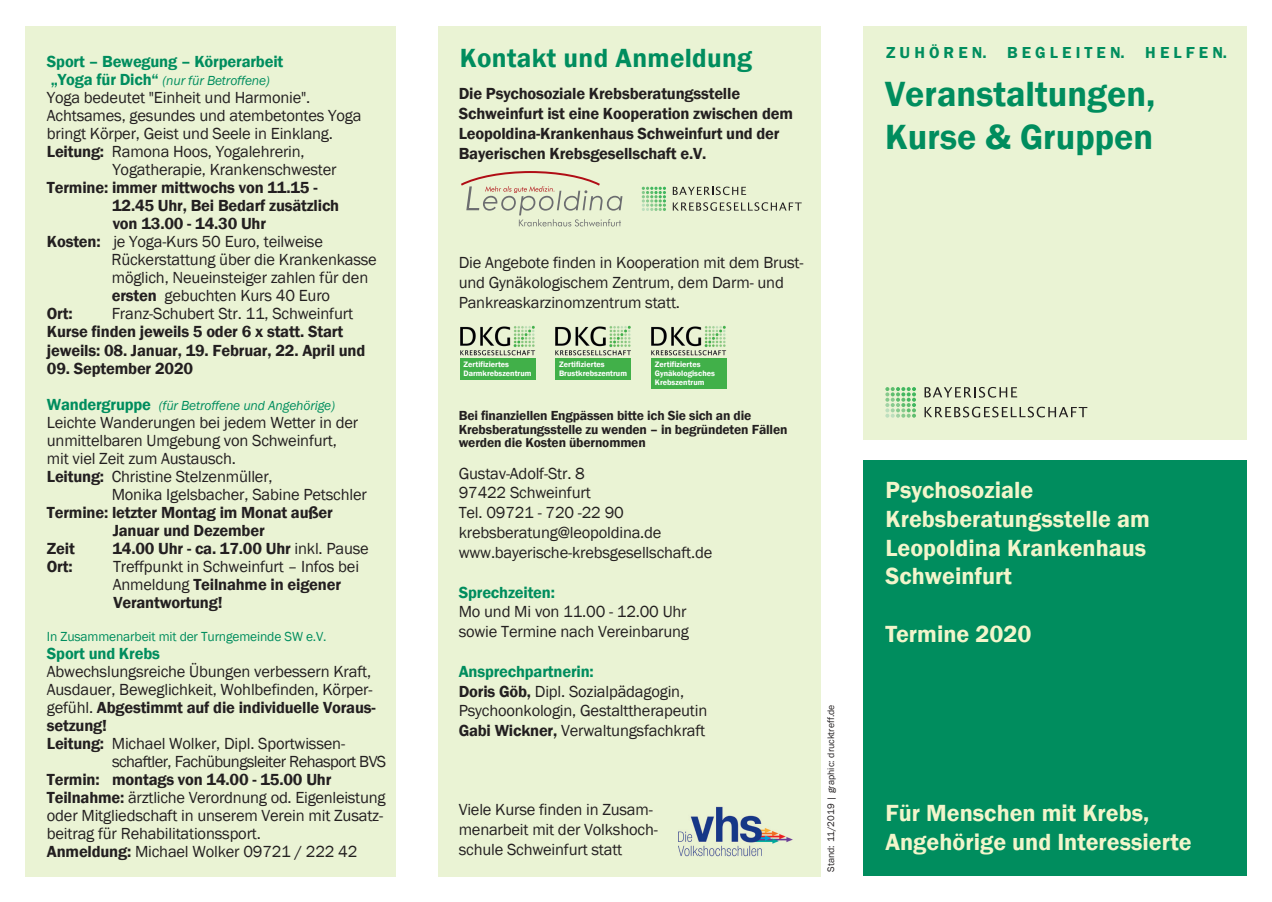
<style>
.page{position:relative;width:1272px;height:902px;background:#fff}
.page>*{position:absolute;margin:0;border:0;box-sizing:border-box;transform-origin:0 0}
.t1{font:600 36px/43.2px "Franklin Gothic";color:#008d5e}
.t2{font:600 27px "Franklin Gothic";letter-spacing:.01em;color:#008d5e}
.t3{font:600 24px/28.8px "Franklin Gothic";color:#f2f5cb}
.t4{font:16.5px/18px "Franklin Gothic";letter-spacing:-.01em;color:#231f20}
.t5{font:600 16.5px/19.8px "Franklin Gothic";letter-spacing:-.01em;color:#231f20}
.t6{font:600 16.5px "Franklin Gothic";letter-spacing:-.01em;color:#008d5e}
.t7{font:16.5px "Franklin Gothic";letter-spacing:-.035em;color:#231f20}
.t8{font:600 16.35px "Franklin Gothic";color:#008d5e}
.t9{font:600 13.5px/13.5px "Franklin Gothic";letter-spacing:-.01em;color:#231f20}
.t10{font:italic 13.5px "Franklin Gothic";letter-spacing:-.01em;color:#008d5e}
.t11{font:13.5px "Franklin Gothic";letter-spacing:-.01em;color:#008d5e}
.t12{font:9.75px "Franklin Gothic";color:#231f20}
.t13{font:600 8.1px/9px "Franklin Gothic";color:#fff}
.s1{font-weight:600;font-style:normal;font-size:16.5px}
.s2{font-weight:600}
.s3{font-weight:400}
.s4{font-weight:600;color:#008d5e}
</style>
<div class="page">
<div style="left:863px;top:26px;width:383px;height:413px;background:#eaf3d4"></div>
<div style="left:863px;top:460px;width:383px;height:416px;background:#008d5e"></div>
<div style="left:25px;top:26px;width:370px;height:850px;background:#eaf3d4"></div>
<div style="left:438px;top:26px;width:383px;height:850px;background:#eaf3d4"></div>
<svg style="left:924px;top:387px;width:93px;height:10px"></svg>
<svg style="left:924px;top:406px;width:163px;height:11px"></svg>
<svg style="left:885px;top:387px;width:31px;height:30px"></svg>
<svg style="left:672px;top:186px;width:74px;height:9px"></svg>
<svg style="left:672px;top:202px;width:129px;height:9px"></svg>
<svg style="left:641px;top:187px;width:25px;height:24px"></svg>
<img style="left:678px;top:806px;width:115px;height:50px">
<div style="left:460px;top:358px;width:75px;height:21px;background:#41b049"></div>
<img style="left:460px;top:325px;width:75px;height:31px">
<div style="left:556px;top:358px;width:75px;height:21px;background:#41b049"></div>
<img style="left:555px;top:325px;width:76px;height:31px">
<div style="left:651px;top:358px;width:75px;height:30px;background:#41b049"></div>
<img style="left:651px;top:325px;width:75px;height:31px">
<svg style="left:461px;top:171px;width:161px;height:55px"></svg>
<p class="t6" style="left:47px;top:52px;width:238px">Sport – Bewegung – Körperarbeit</p>
<p class="t10" style="left:51px;top:72px;width:220px"><span class="s1">„Yoga für Dich“</span> (nur für Betroffene)</p>
<p class="t4" style="left:47px;top:89px;width:265px">Yoga bedeutet "Einheit und Harmonie".</p>
<p class="t4" style="left:47px;top:107px;width:316px">Achtsames, gesundes und atembetontes Yoga</p>
<p class="t4" style="left:47px;top:125px;width:287px">bringt Körper, Geist und Seele in Einklang.</p>
<p class="t4" style="left:47px;top:143px;width:259px"><span class="s2">Leitung:</span> Ramona Hoos, Yogalehrerin,</p>
<p class="t4" style="left:112px;top:161px;width:226px">Yogatherapie, Krankenschwester</p>
<p class="t5" style="left:47px;top:178px;width:272px">Termine: immer mittwochs von 11.15 -</p>
<p class="t5" style="left:112px;top:196px;width:229px">12.45 Uhr, Bei Bedarf zusätzlich</p>
<p class="t5" style="left:113px;top:214px;width:155px">von 13.00 - 14.30 Uhr</p>
<p class="t4" style="left:47px;top:233px;width:277px"><span class="s2">Kosten:</span> je Yoga-Kurs 50 Euro, teilweise</p>
<p class="t4" style="left:111px;top:251px;width:267px">Rückerstattung über die Krankenkasse</p>
<p class="t4" style="left:112px;top:269px;width:258px">möglich, Neueinsteiger zahlen für den</p>
<p class="t4" style="left:112px;top:287px;width:220px"><span class="s2">ersten</span> gebuchten Kurs 40 Euro</p>
<p class="t5" style="left:47px;top:304px;width:27px">Ort:</p>
<p class="t4" style="left:112px;top:305px;width:243px">Franz-Schubert Str. 11, Schweinfurt</p>
<p class="t5" style="left:47px;top:323px;width:320px;line-height:18px">Kurse finden jeweils 5 oder 6 x statt. Start jeweils: 08. Januar, 19. Februar, 22. April und</p>
<p class="t5" style="left:47px;top:358px;width:148px">09. September 2020</p>
<p class="t10" style="left:47px;top:396px;width:290px"><span class="s1">Wandergruppe</span> (für Betroffene und Angehörige)</p>
<p class="t4" style="left:47px;top:413px;width:313px">Leichte Wanderungen bei jedem Wetter in der unmittelbaren Umgebung von Schweinfurt, mit viel Zeit zum Austausch.<br><span class="s2">Leitung:</span> Christine Stelzenmüller,</p>
<p class="t4" style="left:112px;top:485px;width:256px">Monika Igelsbacher, Sabine Petschler</p>
<p class="t5" style="left:47px;top:502px;width:287px">Termine: letzter Montag im Monat außer</p>
<p class="t5" style="left:113px;top:520px;width:153px">Januar und Dezember</p>
<p class="t5" style="left:47px;top:538px;width:29px">Zeit</p>
<p class="t5" style="left:112px;top:538px;width:258px">14.00 Uhr - ca. 17.00 Uhr <span class="s3">inkl. Pause</span></p>
<p class="t5" style="left:47px;top:556px;width:27px">Ort:</p>
<p class="t4" style="left:113px;top:557px;width:248px">Treffpunkt in Schweinfurt – Infos bei<br>Anmeldung <span class="s2">Teilnahme in eigener<br>Verantwortung!</span></p>
<p class="t11" style="left:47px;top:627px;width:281px">In Zusammenarbeit mit der Turngemeinde SW e.V.</p>
<p class="t6" style="left:47px;top:643px;width:114px">Sport und Krebs</p>
<p class="t4" style="left:47px;top:662px;width:330px">Abwechslungsreiche Übungen verbessern Kraft, Ausdauer, Beweglichkeit, Wohlbefinden, Körper&shy;gefühl. <span class="s2">Abgestimmt auf die individuelle Voraus&shy;setzung!<br>Leitung:</span> Michael Wolker, Dipl. Sportwissen-</p>
<p class="t7" style="left:112px;top:751px;width:276px">schaftler, Fachübungsleiter Rehasport BVS</p>
<p class="t4" style="left:47px;top:770px;width:340px"><span class="s2">Termin: montags von 14.00 - 15.00 Uhr Teilnahme:</span> ärztliche Verordnung od. Eigenleistung oder Mitgliedschaft in unserem Verein mit Zusatz&shy;beitrag für Rehabilitationssport.<br><span class="s2">Anmeldung:</span> Michael Wolker 09721 / 222 42</p>
<h2 class="t2" style="left:460px;top:42px;width:294px">Kontakt und Anmeldung</h2>
<p class="t5" style="left:458px;top:84px;width:336px">Die Psychosoziale Krebsberatungsstelle Schweinfurt ist eine Kooperation zwischen dem Leopoldina-Krankenhaus Schweinfurt und der Bayerischen Krebsgesellschaft e.V.</p>
<p class="t4" style="left:458px;top:253px;width:346px;line-height:19.8px">Die Angebote finden in Kooperation mit dem Brust&shy;und Gynäkologischem Zentrum, dem Darm- und<br>Pankreaskarzinomzentrum statt.</p>
<p class="t13" style="left:463px;top:360px;width:69px">Zertifiziertes<br>Darmkrebszentrum</p>
<p class="t13" style="left:559px;top:360px;width:69px">Zertifiziertes<br>Brustkrebszentrum</p>
<p class="t13" style="left:655px;top:360px;width:61px">Zertifiziertes<br>Gynäkologisches<br>Krebszentrum</p>
<p class="t9" style="left:458px;top:409px;width:330px">Bei finanziellen Engpässen bitte ich Sie sich an die<br>Krebsberatungsstelle zu wenden – in begründeten Fällen werden die Kosten übernommen</p>
<p class="t4" style="left:458px;top:463px;width:255px;line-height:19.8px">Gustav-Adolf-Str. 8<br>97422 Schweinfurt<br>Tel. 09721 - 720 -22 90 krebsberatung@leopoldina.de www.bayerische-krebsgesellschaft.de</p>
<p class="t6" style="left:458px;top:581px;width:98px">Sprechzeiten:</p>
<p class="t4" style="left:458px;top:602px;width:232px;line-height:19.8px">Mo und Mi von 11.00 - 12.00 Uhr sowie Termine nach Vereinbarung</p>
<p class="t4" style="left:458px;top:661px;width:250px;line-height:19.8px"><span class="s4">Ansprechpartnerin:<br></span><span class="s2">Doris Göb,</span> Dipl. Sozialpädagogin, Psychoonkologin, Gestalttherapeutin <span class="s2">Gabi Wickner,</span> Verwaltungsfachkraft</p>
<p class="t4" style="left:458px;top:800px;width:201px;line-height:19.8px">Viele Kurse finden in Zusam&shy;menarbeit mit der Volkshoch&shy;schule Schweinfurt statt</p>
<p class="t12" style="left:824px;top:871px;width:169px;rotate:-90deg">Stand: 11/2019 | graphic: drucktreff.de</p>
<p class="t8" style="left:886px;top:42px;width:342px">Z U H Ö R E N. B E G L E I T E N. H E L F E N.</p>
<h1 class="t1" style="left:885px;top:73px;width:271px">Veranstaltungen,<br>Kurse &amp; Gruppen</h1>
<h3 class="t3" style="left:885px;top:476px;width:266px">Psychosoziale<br>Krebsberatungsstelle am<br>Leopoldina Krankenhaus<br>Schweinfurt</h3>
<h3 class="t3" style="left:885px;top:620px;width:148px">Termine 2020</h3>
<h3 class="t3" style="left:885px;top:798px;width:308px">Für Menschen mit Krebs,<br>Angehörige und Interessierte</h3>
</div>
